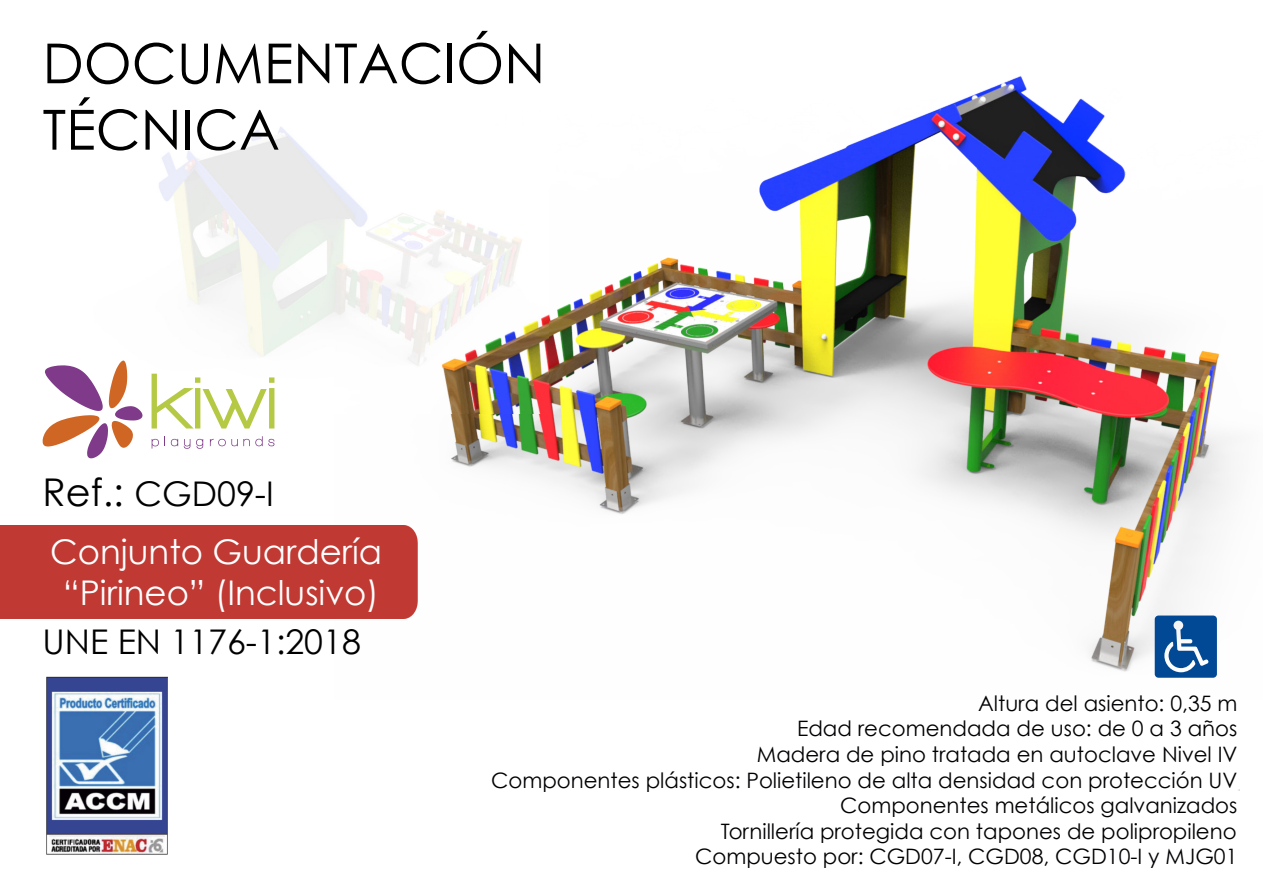
<style>
.page{position:relative;width:1263px;height:893px;background:#fff}
.page>*{position:absolute;margin:0;border:0;box-sizing:border-box;transform-origin:0 0}
.t1{font:34.05px/40.8px "Century Gothic";color:#fff;text-align:center}
.t2{font:34.05px "Century Gothic";color:#000}
.t3{font:21.3px/25.5px "Century Gothic";color:#010003;text-align:right}
.s1{font-size:38.25px}
</style>
<div class="page">
<img style="left:335px;top:76px;width:897px;height:599px">
<img style="left:145px;top:126px;width:403px;height:287px">
<svg style="left:47px;top:44px;width:34px;height:39px"></svg>
<svg style="left:87px;top:43px;width:42px;height:41px"></svg>
<svg style="left:135px;top:43px;width:39px;height:41px"></svg>
<svg style="left:182px;top:44px;width:26px;height:40px"></svg>
<svg style="left:216px;top:44px;width:45px;height:39px"></svg>
<svg style="left:269px;top:44px;width:22px;height:39px"></svg>
<svg style="left:298px;top:44px;width:31px;height:39px"></svg>
<svg style="left:335px;top:43px;width:106px;height:41px"></svg>
<hr style="left:448px;top:43px;width:4px;height:40px;background:#000">
<svg style="left:459px;top:31px;width:42px;height:53px"></svg>
<svg style="left:509px;top:44px;width:31px;height:39px"></svg>
<svg style="left:43px;top:110px;width:22px;height:40px"></svg>
<svg style="left:71px;top:97px;width:67px;height:54px"></svg>
<svg style="left:146px;top:110px;width:31px;height:40px"></svg>
<hr style="left:186px;top:110px;width:4px;height:40px;background:#000">
<svg style="left:197px;top:109px;width:82px;height:42px"></svg>
<div style="left:0;top:525px;width:418px;height:93px;background:#c03933"></div>
<svg style="left:1155px;top:616px;width:62px;height:62px;background:#2865a5"></svg>
<img style="left:46px;top:677px;width:122px;height:178px">
<svg style="left:42px;top:360px;width:101px;height:98px"></svg>
<svg style="left:152px;top:374px;width:122px;height:55px"></svg>
<svg style="left:152px;top:439px;width:7px;height:10px"></svg>
<svg style="left:170px;top:438px;width:8px;height:8px"></svg>
<svg style="left:184px;top:439px;width:6px;height:10px"></svg>
<svg style="left:196px;top:439px;width:7px;height:10px"></svg>
<svg style="left:210px;top:436px;width:64px;height:10px"></svg>
<h1 class="t2" style="left:43px;top:480px;width:233px"><span class="s1">Ref.:</span> CGD09-I</h1>
<h1 class="t1" style="left:50px;top:534px;width:333px">Conjunto Guardería “Pirineo” (Inclusivo)</h1>
<h1 class="t2" style="left:43px;top:629px;width:320px">UNE EN 1176-1:2018</h1>
<p class="t3" style="left:491px;top:692px;width:748px">Altura del asiento: 0,35 m<br>Edad recomendada de uso: de 0 a 3 años<br>Madera de pino tratada en autoclave Nivel IV<br>Componentes plásticos: Polietileno de alta densidad con protección UV Componentes metálicos galvanizados<br>Tornillería protegida con tapones de polipropileno<br>Compuesto por: CGD07-I, CGD08, CGD10-I y MJG01</p>
</div>
